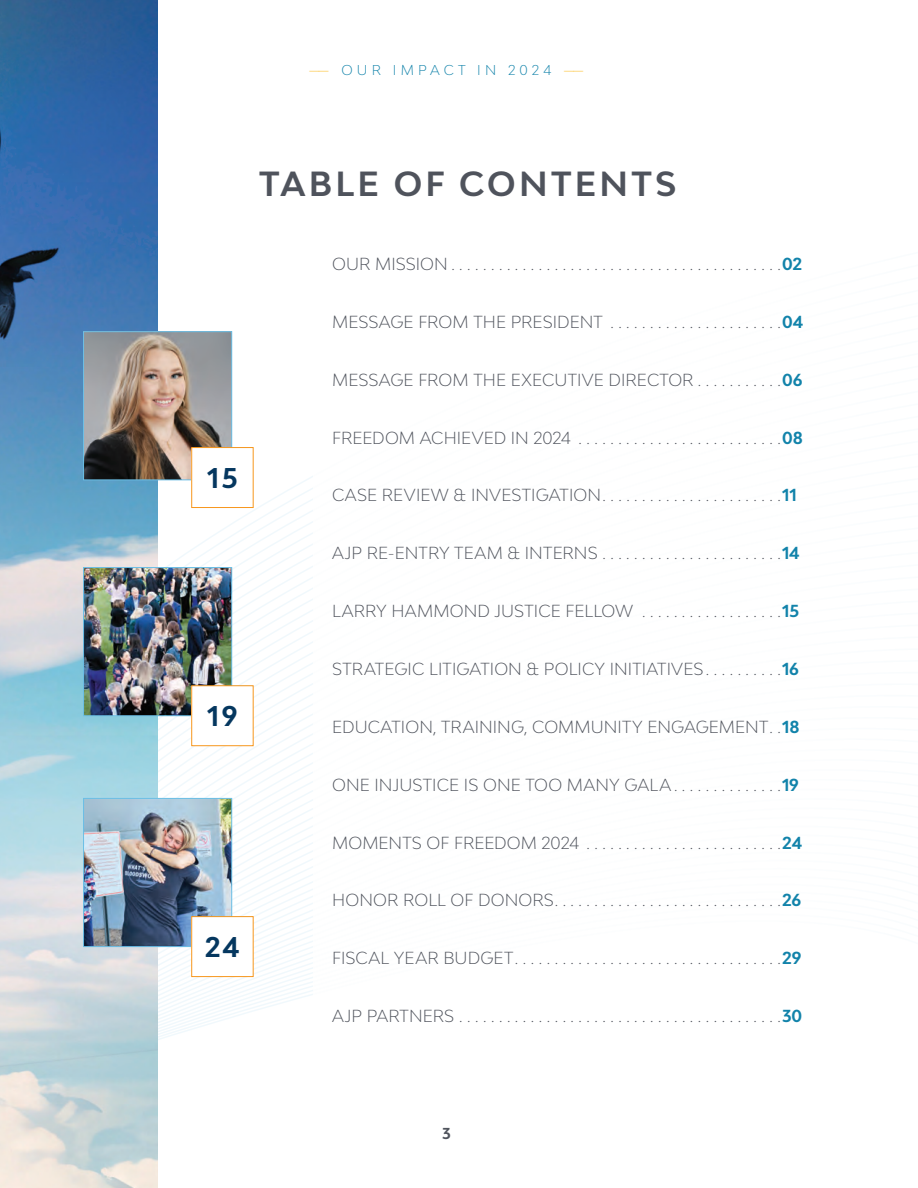
<style>
.page{position:relative;width:918px;height:1188px;background:#fff}
.page>*{position:absolute;margin:0;border:0;box-sizing:border-box;transform-origin:0 0}
.t1{font:700 33px "Bw Modelica";letter-spacing:.1em;color:#4f535c}
.t2{font:700 27px "Bw Modelica";color:#05375f}
.t3{font:300 16.5px "Bw Modelica";letter-spacing:.005em;color:#4f535c}
.t4{font:700 15px "Bw Modelica";color:#4f535c}
.t5{font:300 13.5px "Bw Modelica";letter-spacing:.3em;color:#1283aa}
.s1{color:#fcb814}
.s2{font-weight:700;color:#1283aa}
</style>
<div class="page">
<svg style="left:158px;top:331px;width:155px;height:709px"></svg>
<img style="left:0;top:0;width:158px;height:1188px">
<img style="left:85px;top:800px;width:145px;height:145px">
<div style="left:83px;top:798px;width:149px;height:149px;border:1px solid #6bbfe6"></div>
<div style="left:192px;top:917px;width:61px;height:60px;background:#fff"></div>
<div style="left:191px;top:916px;width:63px;height:61px;border:1px solid #f7971d"></div>
<img style="left:85px;top:569px;width:145px;height:145px">
<div style="left:83px;top:567px;width:149px;height:149px;border:1px solid #6bbfe6"></div>
<div style="left:192px;top:686px;width:61px;height:60px;background:#fff"></div>
<div style="left:191px;top:685px;width:63px;height:61px;border:1px solid #f7971d"></div>
<img style="left:85px;top:333px;width:145px;height:145px">
<div style="left:83px;top:331px;width:149px;height:149px;border:1px solid #6bbfe6"></div>
<div style="left:192px;top:448px;width:61px;height:60px;background:#fff"></div>
<div style="left:191px;top:447px;width:63px;height:61px;border:1px solid #f7971d"></div>
<p class="t5" style="left:309px;top:61px;width:277px"><span class="s1">——</span> OUR IMPACT IN 2024 <span class="s1">——</span></p>
<h1 class="t1" style="left:259px;top:162px;width:419px">TABLE OF CONTENTS</h1>
<h2 class="t2" style="left:207px;top:461px;width:32px">15</h2>
<h2 class="t2" style="left:207px;top:699px;width:32px">19</h2>
<h2 class="t2" style="left:205px;top:930px;width:36px">24</h2>
<p class="t3" style="left:332px;top:253px;width:472px">OUR MISSION . . . . . . . . . . . . . . . . . . . . . . . . . . . . . . . . . . . . . . . . . <span class="s2">02</span></p>
<p class="t3" style="left:332px;top:311px;width:473px">MESSAGE FROM THE PRESIDENT . . . . . . . . . . . . . . . . . . . . . <span class="s2">04</span></p>
<p class="t3" style="left:332px;top:369px;width:472px">MESSAGE FROM THE EXECUTIVE DIRECTOR . . . . . . . . . . <span class="s2">06</span></p>
<p class="t3" style="left:332px;top:427px;width:472px">FREEDOM ACHIEVED IN 2024 . . . . . . . . . . . . . . . . . . . . . . . . . <span class="s2">08</span></p>
<p class="t3" style="left:332px;top:485px;width:466px">CASE REVIEW &amp; INVESTIGATION . . . . . . . . . . . . . . . . . . . . . . <span class="s2">11</span></p>
<p class="t3" style="left:332px;top:542px;width:469px">AJP RE-ENTRY TEAM &amp; INTERNS . . . . . . . . . . . . . . . . . . . . . . <span class="s2">14</span></p>
<p class="t3" style="left:332px;top:600px;width:468px">LARRY HAMMOND JUSTICE FELLOW . . . . . . . . . . . . . . . . . <span class="s2">15</span></p>
<p class="t3" style="left:332px;top:658px;width:468px">STRATEGIC LITIGATION &amp; POLICY INITIATIVES . . . . . . . . . <span class="s2">16</span></p>
<p class="t3" style="left:332px;top:716px;width:469px">EDUCATION, TRAINING, COMMUNITY ENGAGEMENT . <span class="s2">18</span></p>
<p class="t3" style="left:332px;top:774px;width:468px">ONE INJUSTICE IS ONE TOO MANY GALA . . . . . . . . . . . . . <span class="s2">19</span></p>
<p class="t3" style="left:332px;top:832px;width:472px">MOMENTS OF FREEDOM 2024 . . . . . . . . . . . . . . . . . . . . . . . . <span class="s2">24</span></p>
<p class="t3" style="left:332px;top:890px;width:471px">HONOR ROLL OF DONORS . . . . . . . . . . . . . . . . . . . . . . . . . . . . <span class="s2">26</span></p>
<p class="t3" style="left:332px;top:947px;width:471px">FISCAL YEAR BUDGET . . . . . . . . . . . . . . . . . . . . . . . . . . . . . . . . . <span class="s2">29</span></p>
<p class="t3" style="left:332px;top:1005px;width:472px">AJP PARTNERS . . . . . . . . . . . . . . . . . . . . . . . . . . . . . . . . . . . . . . . . <span class="s2">30</span></p>
<p class="t4" style="left:442px;top:1124px;width:10px">3</p>
</div>
